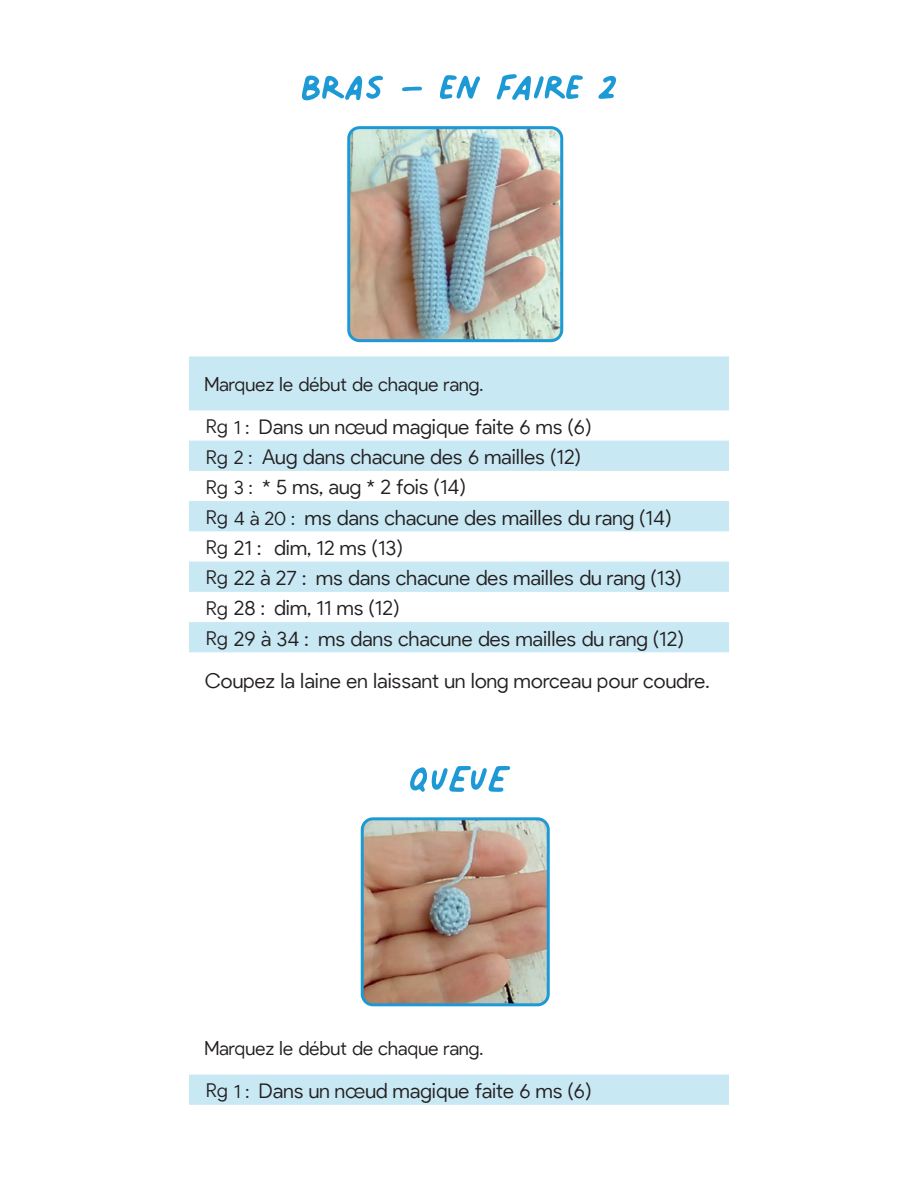
<style>
.page{position:relative;width:918px;height:1188px;background:#fff}
.page>*{position:absolute;margin:0;border:0;box-sizing:border-box;transform-origin:0 0}
.t1{font:75px "Palmer Lake Print";color:#1d99d6}
.t2{font:200 21px/30.3px "Pulp Display";color:#231f20}
.t3{font:200 19.5px "Pulp Display";color:#231f20}
.s1{font-size:19.5px}
</style>
<div class="page">
<svg style="left:189px;top:356px;width:540px;height:296px;fill:#c8e8f4"></svg>
<img style="left:351px;top:130px;width:208px;height:208px">
<div style="left:347px;top:126px;width:216px;height:216px;border:3px solid #1d99d6;border-radius:11px"></div>
<div style="left:189px;top:1075px;width:540px;height:30px;background:#c8e8f4"></div>
<img style="left:363px;top:821px;width:183px;height:183px">
<div style="left:361px;top:817px;width:189px;height:189px;border:3px solid #1d99d6;border-radius:11px"></div>
<h1 class="t1" style="left:301px;top:49px;width:317px">BRAS – en faire 2</h1>
<p class="t3" style="left:205px;top:373px;width:280px">Marquez le début de chaque rang.</p>
<p class="t2" style="left:207px;top:412px;width:479px"><span class="s1">Rg 1 :</span> Dans un nœud magique faite 6 ms (6)<br><span class="s1">Rg 2 :</span> Aug dans chacune des 6 mailles (12)<br><span class="s1">Rg 3 :</span> * 5 ms, aug * 2 fois (14)<br><span class="s1">Rg 4 à 20 :</span> ms dans chacune des mailles du rang (14)<br><span class="s1">Rg</span> 21 : dim, 12 ms (13)<br><span class="s1">Rg</span> 22 à 27 : ms dans chacune des mailles du rang (13)<br><span class="s1">Rg</span> 28 : dim, 11 ms (12)<br><span class="s1">Rg</span> 29 à 34 : ms dans chacune des mailles du rang (12)</p>
<p class="t2" style="left:205px;top:666px;width:506px">Coupez la laine en laissant un long morceau pour coudre.</p>
<h1 class="t1" style="left:408px;top:740px;width:103px">QUEUE</h1>
<p class="t3" style="left:205px;top:1038px;width:280px">Marquez le début de chaque rang.</p>
<p class="t2" style="left:207px;top:1076px;width:386px"><span class="s1">Rg 1 :</span> Dans un nœud magique faite 6 ms (6)</p>
</div>
